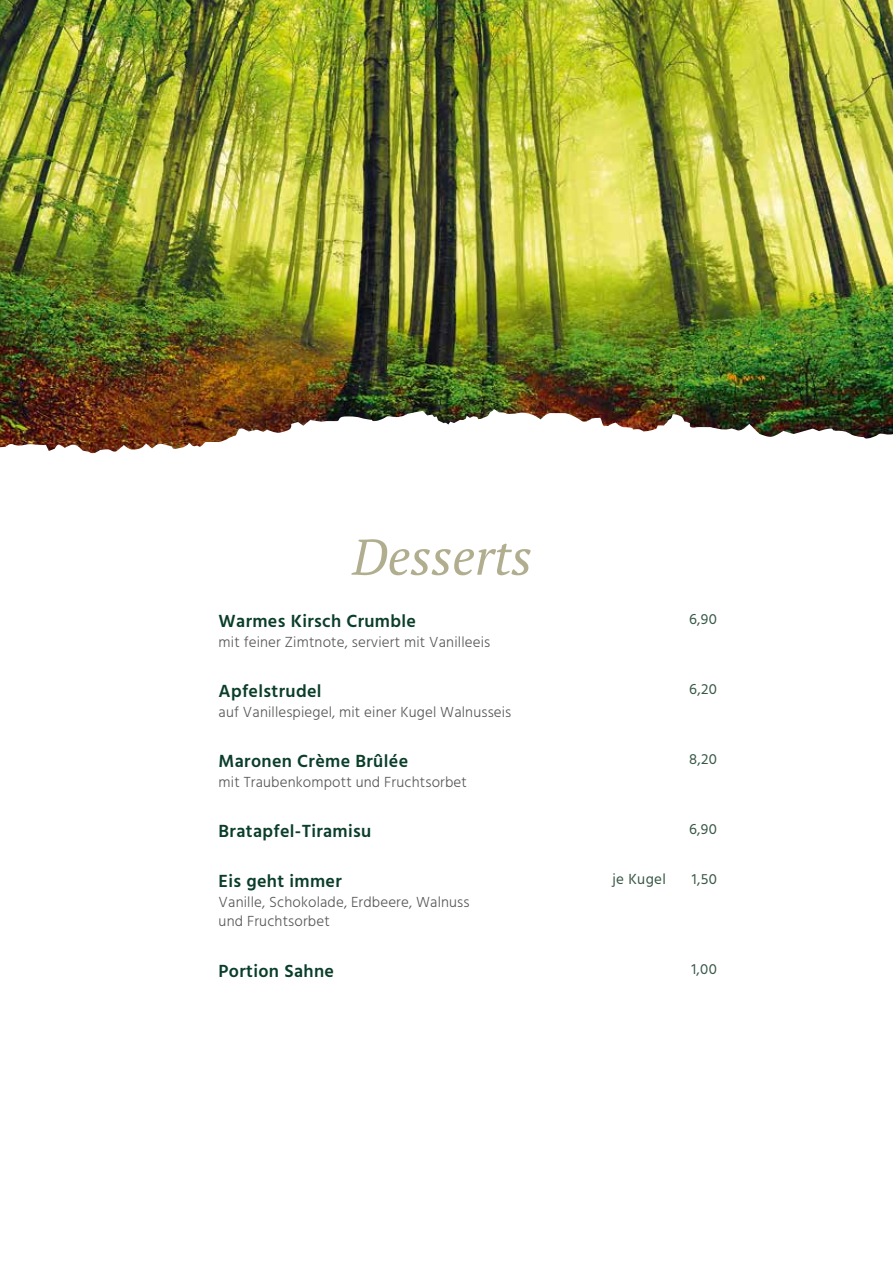
<style>
.page{position:relative;width:893px;height:1263px;background:#fff}
.page>*{position:absolute;margin:0;border:0;box-sizing:border-box;transform-origin:0 0}
.t1{font:italic 50.1px "PT Serif";color:#b1ae90}
.t2{font:600 18px "Hind";letter-spacing:.02em;color:#0a3e2a}
.t3{font:300 15px/19.5px "Hind";letter-spacing:.01em;color:#575756}
.t4{font:15px "Hind";letter-spacing:.02em;color:#385846}
</style>
<div class="page">
<img style="left:600px;top:0;width:293px;height:439px">
<img style="left:0;top:0;width:600px;height:454px">
<h1 class="t1" style="left:352px;top:525px;width:181px">Desserts</h1>
<p class="t2" style="left:219px;top:609px;width:199px">Warmes Kirsch Crumble</p>
<p class="t3" style="left:219px;top:633px;width:273px">mit feiner Zimtnote, serviert mit Vanilleeis</p>
<p class="t2" style="left:219px;top:679px;width:105px">Apfelstrudel</p>
<p class="t3" style="left:219px;top:703px;width:294px">auf Vanillespiegel, mit einer Kugel Walnusseis</p>
<p class="t2" style="left:219px;top:748px;width:191px">Maronen Crème Brûlée</p>
<p class="t3" style="left:219px;top:773px;width:250px">mit Traubenkompott und Fruchtsorbet</p>
<p class="t4" style="left:689px;top:609px;width:29px">6,90</p>
<p class="t4" style="left:689px;top:679px;width:29px">6,20</p>
<p class="t4" style="left:689px;top:749px;width:29px">8,20</p>
<p class="t2" style="left:219px;top:818px;width:154px">Bratapfel-Tiramisu</p>
<p class="t4" style="left:689px;top:819px;width:29px">6,90</p>
<p class="t2" style="left:219px;top:869px;width:125px">Eis geht immer</p>
<p class="t3" style="left:219px;top:893px;width:252px">Vanille, Schokolade, Erdbeere, Walnuss und Fruchtsorbet</p>
<p class="t4" style="left:613px;top:869px;width:55px">je Kugel</p>
<p class="t4" style="left:692px;top:869px;width:26px">1,50</p>
<p class="t2" style="left:219px;top:958px;width:117px">Portion Sahne</p>
<p class="t4" style="left:691px;top:958px;width:27px">1,00</p>
</div>
